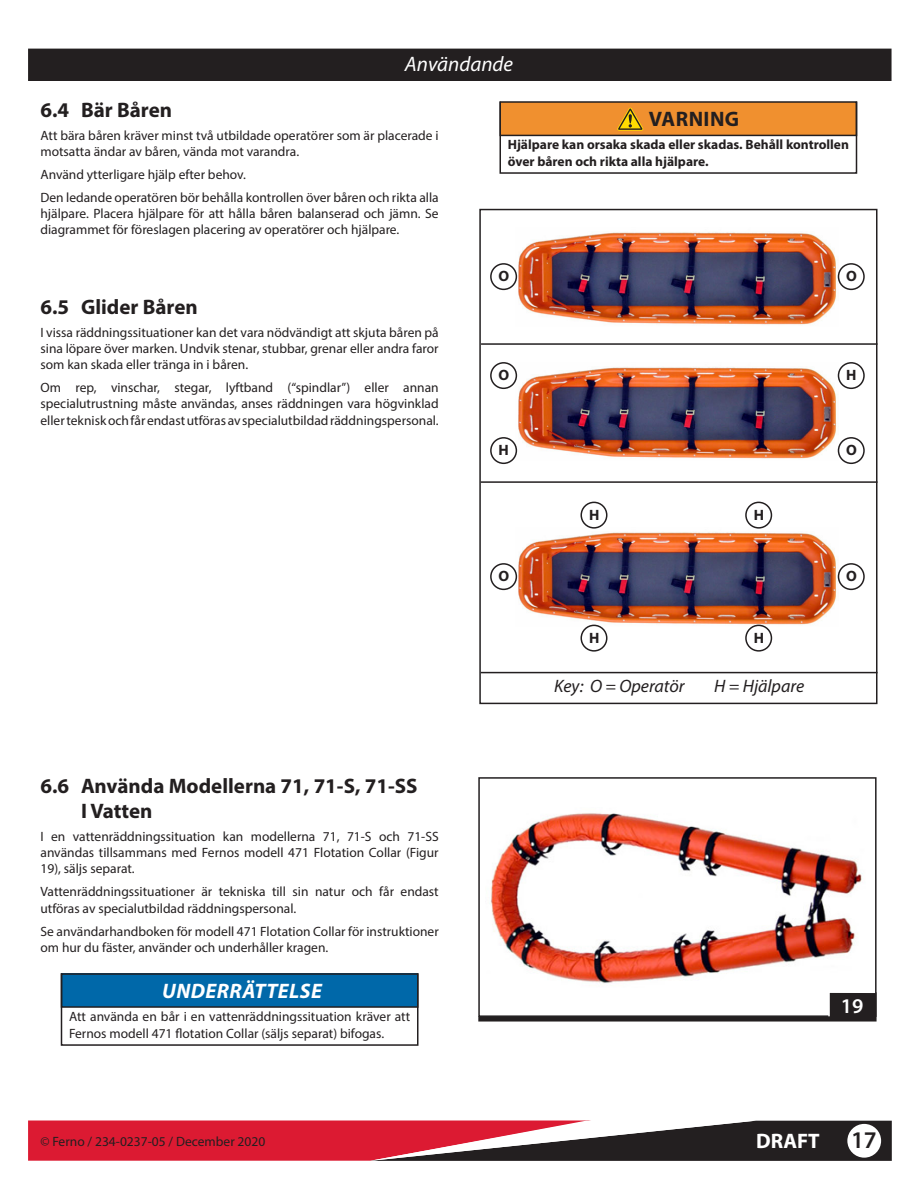
<style>
.page{position:relative;width:918px;height:1188px;background:#fff}
.page>*{position:absolute;margin:0;border:0;box-sizing:border-box;transform-origin:0 0}
.t1{font:600 24px "Myriad Pro";color:#231f20}
.Subhead_2{font:700 21px/25.2px "Myriad Pro";color:#231f20}
.Warning_Title{font:italic 700 21px "Myriad Pro";letter-spacing:.02em;color:#fff}
.Page_Header{font:italic 21px "Myriad Pro";color:#fff}
.Warning_Title-2{font:700 21px "Myriad Pro";letter-spacing:.02em;color:#231f20}
.t2{font:700 21px "Myriad Pro";color:#fff}
.t3{font:600 21px "Myriad Pro";color:#fff}
.Callouts{font:italic 18px "Myriad Pro";color:#231f20}
.Callouts-2{font:700 15px "Myriad Pro";color:#231f20}
.Body{font:13.5px/16.2px "Myriad Pro";color:#231f20;text-align:justify}
.Notice_Text{font:13.5px/16.2px "Myriad Pro";color:#231f20}
.Warning_Text{font:700 13.5px/16.2px "Myriad Pro";color:#231f20}
</style>
<div class="page">
<div style="left:29px;top:49px;width:862px;height:31px;background:#231f20"></div>
<div style="left:28px;top:49px;width:864px;height:32px;border:2px solid #231f20"></div>
<svg style="left:28px;top:1120px;width:864px;height:41px"></svg>
<div style="left:847px;top:1124px;width:34px;height:34px;background:#fff;border-radius:50%"></div>
<div style="left:479px;top:209px;width:399px;height:495px;border:2px solid #231f20"></div>
<hr style="left:481px;top:343px;width:397px;height:2px;background:#231f20">
<hr style="left:481px;top:481px;width:397px;height:2px;background:#231f20">
<div style="left:500px;top:102px;width:356px;height:33px;background:#f0902f"></div>
<div style="left:500px;top:101px;width:357px;height:35px;border:2px solid #231f20"></div>
<svg style="left:617px;top:108px;width:26px;height:23px"></svg>
<div style="left:500px;top:101px;width:357px;height:73px;border:2px solid #231f20"></div>
<div style="left:62px;top:973px;width:356px;height:34px;background:#0068a9"></div>
<div style="left:61px;top:973px;width:357px;height:35px;border:2px solid #231f20"></div>
<div style="left:61px;top:973px;width:357px;height:73px;border:2px solid #231f20"></div>
<img style="left:515px;top:232px;width:323px;height:94px">
<div style="left:838px;top:263px;width:27px;height:27px;border:2px solid #231f20;border-radius:50%"></div>
<div style="left:490px;top:263px;width:27px;height:27px;border:2px solid #231f20;border-radius:50%"></div>
<img style="left:515px;top:367px;width:323px;height:93px">
<div style="left:838px;top:362px;width:27px;height:27px;border:2px solid #231f20;border-radius:50%"></div>
<div style="left:490px;top:362px;width:27px;height:27px;border:2px solid #231f20;border-radius:50%"></div>
<div style="left:838px;top:437px;width:27px;height:27px;border:2px solid #231f20;border-radius:50%"></div>
<div style="left:490px;top:437px;width:27px;height:27px;border:2px solid #231f20;border-radius:50%"></div>
<img style="left:515px;top:527px;width:323px;height:99px">
<div style="left:838px;top:563px;width:27px;height:27px;border:2px solid #231f20;border-radius:50%"></div>
<div style="left:490px;top:563px;width:27px;height:27px;border:2px solid #231f20;border-radius:50%"></div>
<div style="left:580px;top:502px;width:28px;height:27px;border:2px solid #231f20;border-radius:50%"></div>
<div style="left:745px;top:502px;width:27px;height:27px;border:2px solid #231f20;border-radius:50%"></div>
<div style="left:580px;top:625px;width:28px;height:27px;border:2px solid #231f20;border-radius:50%"></div>
<div style="left:745px;top:625px;width:27px;height:27px;border:2px solid #231f20;border-radius:50%"></div>
<hr style="left:481px;top:672px;width:397px;height:1px;background:#231f20">
<img style="left:489px;top:813px;width:374px;height:171px">
<div style="left:478px;top:777px;width:399px;height:240px;border:2px solid #231f20"></div>
<svg style="left:478px;top:991px;width:399px;height:31px"></svg>
<p class="Page_Header" style="left:405px;top:51px;width:110px">Användande</p>
<p class="Subhead_2" style="left:40px;top:97px;width:133px">6.4 Bär Båren</p>
<p class="Body" style="left:40px;top:127px;width:400px">Att bära båren kräver minst två utbildade operatörer som är placerade i motsatta ändar av båren, vända mot varandra.</p>
<p class="Body" style="left:40px;top:166px;width:207px">Använd ytterligare hjälp efter behov.</p>
<p class="Body" style="left:40px;top:189px;width:400px">Den ledande operatören bör behålla kontrollen över båren och rikta alla hjälpare. Placera hjälpare för att hålla båren balanserad och jämn. Se diagrammet för föreslagen placering av operatörer och hjälpare.</p>
<p class="Subhead_2" style="left:40px;top:294px;width:159px">6.5 Glider Båren</p>
<p class="Body" style="left:40px;top:324px;width:400px">I vissa räddningssituationer kan det vara nödvändigt att skjuta båren på sina löpare över marken. Undvik stenar, stubbar, grenar eller andra faror som kan skada eller tränga in i båren.</p>
<p class="Body" style="left:40px;top:379px;width:400px">Om rep, vinschar, stegar, lyftband (“spindlar”) eller annan specialutrustning måste användas, anses räddningen vara högvinklad eller teknisk och får endast utföras av specialutbildad räddningspersonal.</p>
<p class="Subhead_2" style="left:81px;top:773px;width:338px;text-indent:-41px">6.6 Använda Modellerna 71, 71-S, 71-SS<br>I Vatten</p>
<p class="Body" style="left:40px;top:828px;width:400px">I en vattenräddningssituation kan modellerna 71, 71-S och 71-SS användas tillsammans med Fernos modell 471 Flotation Collar (Figur 19), säljs separat.</p>
<p class="Body" style="left:40px;top:884px;width:400px">Vattenräddningssituationer är tekniska till sin natur och får endast utföras av specialutbildad räddningspersonal.</p>
<p class="Body" style="left:40px;top:923px;width:400px">Se användarhandboken för modell 471 Flotation Collar för instruktioner om hur du fäster, använder och underhåller kragen.</p>
<p class="Warning_Title" style="left:162px;top:978px;width:161px">UNDERRÄTTELSE</p>
<p class="Notice_Text" style="left:69px;top:1009px;width:343px">Att använda en bår i en vattenräddningssituation kräver att<br>Fernos modell 471 flotation Collar (säljs separat) bifogas.</p>
<p class="Warning_Title-2" style="left:649px;top:106px;width:92px">VARNING</p>
<p class="Warning_Text" style="left:508px;top:136px;width:343px">Hjälpare kan orsaka skada eller skadas. Behåll kontrollen över båren och rikta alla hjälpare.</p>
<p class="Callouts-2" style="left:498px;top:266px;width:12px">O</p>
<p class="Callouts-2" style="left:846px;top:266px;width:12px">O</p>
<p class="Callouts-2" style="left:498px;top:365px;width:12px">O</p>
<p class="Callouts-2" style="left:846px;top:365px;width:12px">H</p>
<p class="Callouts-2" style="left:499px;top:440px;width:12px">H</p>
<p class="Callouts-2" style="left:846px;top:440px;width:12px">O</p>
<p class="Callouts-2" style="left:589px;top:505px;width:12px">H</p>
<p class="Callouts-2" style="left:754px;top:505px;width:12px">H</p>
<p class="Callouts-2" style="left:498px;top:566px;width:12px">O</p>
<p class="Callouts-2" style="left:846px;top:566px;width:12px">O</p>
<p class="Callouts-2" style="left:589px;top:628px;width:12px">H</p>
<p class="Callouts-2" style="left:754px;top:628px;width:12px">H</p>
<p class="Callouts" style="left:554px;top:674px;width:132px">Key: O = Operatör</p>
<p class="Callouts" style="left:714px;top:674px;width:92px">H = Hjälpare</p>
<p class="t3" style="left:841px;top:993px;width:24px">19</p>
<p class="Body" style="left:40px;top:1133px;width:226px">© Ferno / 234-0237-05 / December 2020</p>
<h2 class="t2" style="left:756px;top:1128px;width:65px">DRAFT</h2>
<h1 class="t1" style="left:851px;top:1125px;width:27px">17</h1>
</div>
